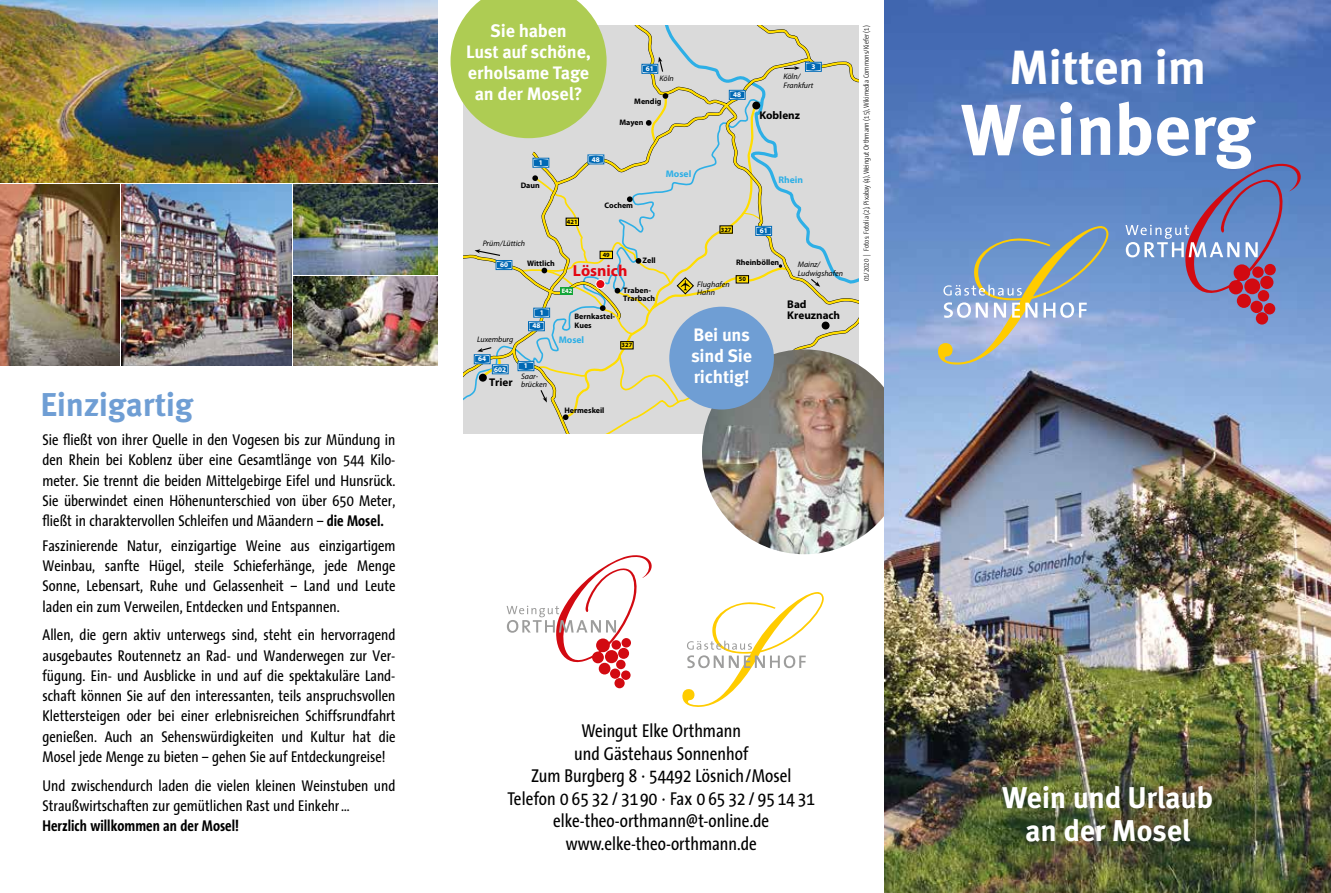
<style>
.page{position:relative;width:1331px;height:893px;background:#fff}
.page>*{position:absolute;margin:0;border:0;box-sizing:border-box;transform-origin:0 0}
.t1{font:700 72px "Meta Pro";letter-spacing:-.01em;color:#fff}
.t2{font:700 48px "Meta Pro";letter-spacing:-.01em;color:#fff}
.t3{font:700 33px "Meta Pro";letter-spacing:-.01em;color:#6f9ed4}
.t4{font:700 30px/33px "Meta Pro";letter-spacing:-.01em;color:#fff;text-align:center}
.t5{font:18.75px/22.5px "The Sans Condensed";color:#000;text-align:center}
.t6{font:700 18px/21px "Meta Pro";letter-spacing:-.01em;color:#fff;text-align:center}
.t7{font:700 16.05px "Myriad Pro";color:#e30613}
.t8{font:15.75px/20.2px "The Sans Condensed";color:#000;text-align:justify}
.t9{font:700 15.75px "The Sans Condensed";color:#000}
.t10{font:700 11.25px/11.2px "Myriad Pro";color:#000}
.t11{font:700 9.6px "Myriad Pro";color:#2dafe6}
.t12{font:700 7.95px/8.4px "Myriad Pro";color:#000}
.t13{font:italic 7.95px/8.4px "Myriad Pro";color:#000}
.t14{font:300 7.5px "The Sans Condensed";color:#000}
.t15{font:700 7.2px/13.5px "Myriad Pro";color:#fff}
.t16{font:700 6.45px "Myriad Pro";color:#000}
.t17{font:700 6.45px "Myriad Pro";color:#fff}
.s1{font-weight:700}
</style>
<div class="page">
<svg style="left:463px;top:26px;width:396px;height:408px;background:#d4d6d0"></svg>
<svg style="left:589px;top:155px;width:14px;height:8px"></svg>
<div style="left:533px;top:158px;width:16px;height:9px;border:1px solid #0069b4"></div>
<svg style="left:534px;top:159px;width:14px;height:8px"></svg>
<div style="left:642px;top:64px;width:16px;height:10px;border:1px solid #0069b4"></div>
<div style="left:496px;top:260px;width:16px;height:10px;border:1px solid #0069b4"></div>
<div style="left:474px;top:354px;width:16px;height:10px;border:1px solid #0069b4"></div>
<div style="left:518px;top:361px;width:16px;height:10px;border:1px solid #0069b4"></div>
<div style="left:729px;top:90px;width:16px;height:10px;border:1px solid #0069b4"></div>
<svg style="left:730px;top:91px;width:14px;height:8px"></svg>
<div style="left:805px;top:62px;width:16px;height:10px;border:1px solid #0069b4"></div>
<svg style="left:806px;top:63px;width:14px;height:8px"></svg>
<svg style="left:475px;top:249px;width:36px;height:20px"></svg>
<svg style="left:475px;top:346px;width:32px;height:34px"></svg>
<svg style="left:643px;top:57px;width:21px;height:16px"></svg>
<svg style="left:783px;top:66px;width:17px;height:4px"></svg>
<svg style="left:810px;top:278px;width:10px;height:9px"></svg>
<div style="left:479px;top:374px;width:8px;height:8px;background:#000;border-radius:50%"></div>
<div style="left:752px;top:102px;width:8px;height:7px;background:#000;border-radius:50%"></div>
<svg style="left:646px;top:120px;width:6px;height:6px"></svg>
<svg style="left:663px;top:93px;width:5px;height:6px"></svg>
<div style="left:822px;top:322px;width:7px;height:7px;background:#000;border-radius:50%"></div>
<svg style="left:519px;top:175px;width:268px;height:259px;background:#d3d5c8"></svg>
<div style="left:596px;top:280px;width:9px;height:9px;background:#e30613;border-radius:50%"></div>
<div style="left:596px;top:279px;width:9px;height:10px;border:1px solid #fff;border-radius:50%"></div>
<img style="left:702px;top:349px;width:205px;height:205px;border-radius:102px">
<img style="left:0;top:0;width:438px;height:183px">
<img style="left:884px;top:0;width:447px;height:893px">
<img style="left:293px;top:276px;width:145px;height:90px">
<img style="left:121px;top:185px;width:170px;height:181px">
<img style="left:0;top:185px;width:119px;height:181px">
<img style="left:293px;top:185px;width:145px;height:89px">
<svg style="left:938px;top:226px;width:172px;height:139px;background:#91a9c4"></svg>
<div style="left:1237px;top:294px;width:14px;height:14px;background:#d20a11;border-radius:50%"></div>
<div style="left:1250px;top:301px;width:13px;height:12px;background:#d20a11;border-radius:50%"></div>
<div style="left:1264px;top:303px;width:11px;height:11px;background:#d20a11;border-radius:50%"></div>
<div style="left:1256px;top:312px;width:12px;height:13px;background:#d20a11;border-radius:50%"></div>
<svg style="left:1125px;top:164px;width:176px;height:137px;background:#7582b6"></svg>
<div style="left:599px;top:663px;width:11px;height:11px;background:#d20a11;border-radius:50%"></div>
<div style="left:610px;top:668px;width:10px;height:11px;background:#d20a11;border-radius:50%"></div>
<div style="left:621px;top:670px;width:10px;height:10px;background:#d20a11;border-radius:50%"></div>
<div style="left:614px;top:678px;width:11px;height:10px;background:#d20a11;border-radius:50%"></div>
<svg style="left:507px;top:555px;width:145px;height:113px"></svg>
<svg style="left:682px;top:592px;width:142px;height:115px"></svg>
<svg style="left:451px;top:0;width:156px;height:138px;background:#b8d16c"></svg>
<div style="left:669px;top:307px;width:105px;height:102px;background:#6f9ed4;border-radius:50%"></div>
<h3 class="t3" style="left:40px;top:379px;width:155px">Einzigartig</h3>
<p class="t8" style="left:43px;top:429px;width:354px">Sie fließt von ihrer Quelle in den Vogesen bis zur Mündung in den Rhein bei Koblenz über eine Gesamtlänge von 544 Kilo‑ meter. Sie trennt die beiden Mittelgebirge Eifel und Hunsrück.<br>Sie überwindet einen Höhenunterschied von über 650 Meter, fließt in charaktervollen Schleifen und Mäandern – <span class="s1">die Mosel.</span></p>
<p class="t8" style="left:43px;top:535px;width:354px">Faszinierende Natur, einzigartige Weine aus einzigartigem Weinbau, sanfte Hügel, steile Schieferhänge, jede Menge Sonne, Lebensart, Ruhe und Gelassenheit – Land und Leute laden ein zum Verweilen, Entdecken und Entspannen.</p>
<p class="t8" style="left:43px;top:624px;width:354px">Allen, die gern aktiv unterwegs sind, steht ein hervorragend ausgebautes Routennetz an Rad- und Wanderwegen zur Ver&shy;fügung. Ein- und Ausblicke in und auf die spektakuläre Land‑ schaft können Sie auf den interessanten, teils anspruchsvollen Klettersteigen oder bei einer erlebnisreichen Schiffsrundfahrt genießen. Auch an Sehenswürdigkeiten und Kultur hat die Mosel jede Menge zu bieten – gehen Sie auf Entdeckungreise!</p>
<p class="t8" style="left:43px;top:775px;width:354px">Und zwischendurch laden die vielen kleinen Weinstuben und<br>Straußwirtschaften zur gemütlichen Rast und Einkehr …</p>
<p class="t9" style="left:43px;top:813px;width:198px">Herzlich willkommen an der Mosel!</p>
<p class="t6" style="left:466px;top:19px;width:127px">Sie haben<br>Lust auf schöne, erholsame Tage an der Mosel?</p>
<p class="t15" style="left:539px;top:156px;width:5px">1</p>
<p class="t12" style="left:521px;top:181px;width:21px">Daun</p>
<p class="t15" style="left:592px;top:152px;width:9px">48</p>
<p class="t15" style="left:646px;top:62px;width:9px">61</p>
<p class="t15" style="left:811px;top:60px;width:5px">3</p>
<p class="t13" style="left:659px;top:74px;width:16px">Köln</p>
<p class="t13" style="left:783px;top:72px;width:31px">Köln/<br>Frankfurt</p>
<p class="t12" style="left:634px;top:97px;width:29px">Mendig</p>
<p class="t12" style="left:619px;top:117px;width:25px">Mayen</p>
<p class="t11" style="left:666px;top:168px;width:27px">Mosel</p>
<p class="t15" style="left:733px;top:88px;width:9px">48</p>
<p class="t10" style="left:759px;top:109px;width:42px">Koblenz</p>
<p class="t11" style="left:778px;top:174px;width:26px">Rhein</p>
<p class="t13" style="left:483px;top:239px;width:44px">Prüm/Lüttich</p>
<p class="t16" style="left:567px;top:217px;width:12px">421</p>
<p class="t12" style="left:605px;top:201px;width:30px">Cochem</p>
<p class="t16" style="left:721px;top:225px;width:12px">327</p>
<p class="t15" style="left:760px;top:224px;width:9px">61</p>
<p class="t15" style="left:500px;top:258px;width:9px">60</p>
<p class="t16" style="left:603px;top:251px;width:9px">49</p>
<p class="t12" style="left:642px;top:256px;width:15px">Zell</p>
<p class="t12" style="left:736px;top:257px;width:45px">Rheinböllen</p>
<p class="t12" style="left:527px;top:259px;width:29px">Wittlich</p>
<p class="t7" style="left:573px;top:260px;width:56px">Lösnich</p>
<p class="t16" style="left:739px;top:275px;width:9px">50</p>
<p class="t13" style="left:697px;top:280px;width:34px;line-height:7.9px">Flughafen<br>Hahn</p>
<p class="t12" style="left:623px;top:286px;width:33px">Traben-<br>Trarbach</p>
<p class="t17" style="left:562px;top:286px;width:12px">E42</p>
<p class="t15" style="left:532px;top:305px;width:13px;text-indent:7px">1<br>48</p>
<p class="t12" style="left:574px;top:312px;width:42px">Bernkastel-<br>Kues</p>
<p class="t13" style="left:477px;top:335px;width:38px">Luxemburg</p>
<p class="t11" style="left:559px;top:334px;width:27px">Mosel</p>
<p class="t16" style="left:622px;top:341px;width:12px">327</p>
<p class="t15" style="left:478px;top:352px;width:9px">64</p>
<p class="t15" style="left:494px;top:362px;width:13px">602</p>
<p class="t10" style="left:489px;top:376px;width:25px">Trier</p>
<p class="t15" style="left:524px;top:359px;width:5px">1</p>
<p class="t13" style="left:521px;top:372px;width:27px">Saar&shy;brücken</p>
<p class="t6" style="left:691px;top:323px;width:63px;text-align:justify">Bei uns sind Sie richtig!</p>
<p class="t12" style="left:564px;top:406px;width:42px">Hermeskeil</p>
<p class="t13" style="left:798px;top:260px;width:47px">Mainz/<br>Ludwigshafen</p>
<p class="t10" style="left:787px;top:298px;width:54px">Bad<br>Kreuznach</p>
<p class="t14" style="left:860px;top:281px;width:257px;rotate:-90deg">01/2020 | Fotos: Fotolia (2), Pixabay (4), Weingut Orthmann (15), Wikimedia Commons/Kiefer (1)</p>
<p class="t5" style="left:507px;top:719px;width:309px">Weingut Elke Orthmann<br>und Gästehaus Sonnenhof<br>Zum Burgberg 8 · 54492 Lösnich/Mosel<br>Telefon 0 65 32 / 3190 · Fax 0 65 32 / 95 14 31 elke-theo-orthmann@t-online.de www.elke-theo-orthmann.de</p>
<h2 class="t2" style="left:1009px;top:30px;width:198px">Mitten im</h2>
<h1 class="t1" style="left:961px;top:74px;width:295px">Weinberg</h1>
<h3 class="t4" style="left:1002px;top:780px;width:213px">Wein und Urlaub an der Mosel</h3>
</div>
